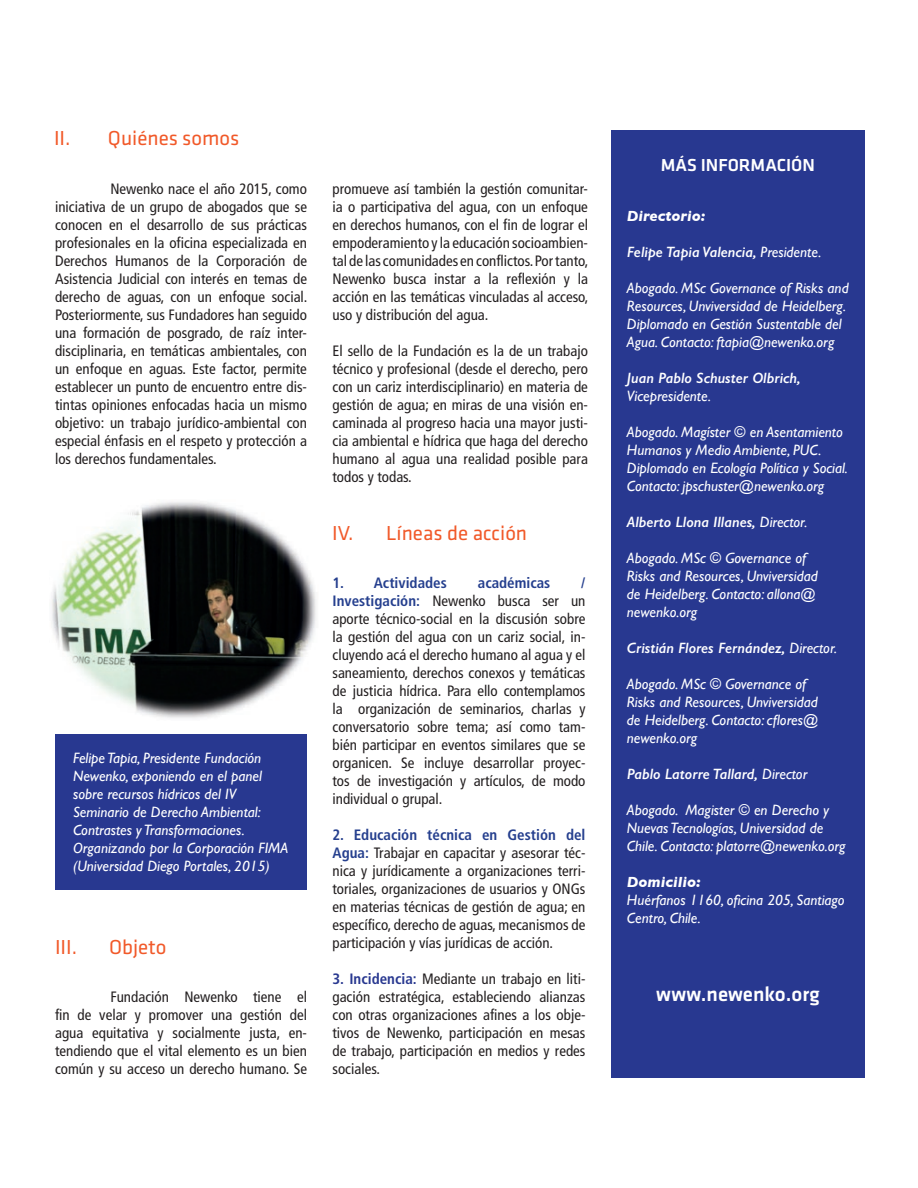
<style>
.page{position:relative;width:918px;height:1188px;background:#fff}
.page>*{position:absolute;margin:0;border:0;box-sizing:border-box;transform-origin:0 0}
.t1{font:21px "Klavika";color:#f15929}
.t2{font:500 21px "Klavika";color:#fff}
.t3{font:500 18px "Klavika";color:#fff}
.t4{font:condensed 15px/18px "Frutiger";color:#231f20;text-align:justify}
.t5{font:italic 15px/18px "Gill Sans";color:#fff}
.t6{font:italic 600 15px "Gill Sans";color:#fff}
.t7{font:700 condensed 15px "Frutiger";color:#253f8e}
.t8{font:italic 700 15px "Gill Sans";color:#fff}
.s1{font-weight:700;color:#253f8e}
.s2{font-weight:700;color:#283890}
.s3{font-weight:400}
</style>
<div class="page">
<img style="left:52px;top:501px;width:264px;height:217px">
<div style="left:55px;top:734px;width:252px;height:156px;background:#283890"></div>
<div style="left:611px;top:130px;width:254px;height:947px;background:#283890"></div>
<h1 class="t1" style="left:54px;top:127px;width:187px">II. Quiénes somos</h1>
<p class="t4" style="left:55px;top:180px;width:254px;text-indent:55px">Newenko nace el año 2015, como iniciativa de un grupo de abogados que se conocen en el desarrollo de sus prácticas profesionales en la oficina especializada en Derechos Humanos de la Corporación de Asistencia Judicial con interés en temas de derecho de aguas, con un enfoque social.<br>Posteriormente, sus Fundadores han seguido una formación de posgrado, de raíz inter&shy;disciplinaria, en temáticas ambientales, con un enfoque en aguas. Este factor, permite establecer un punto de encuentro entre dis&shy;tintas opiniones enfocadas hacia un mismo objetivo: un trabajo jurídico-ambiental con especial énfasis en el respeto y protección a los derechos fundamentales.</p>
<p class="t5" style="left:73px;top:749px;width:217px">Felipe Tapia, Presidente Fundación Newenko, exponiendo en el panel sobre recursos hídricos del IV Seminario de Derecho Ambiental:<br>Contrastes y Transformaciones.<br>Organizando por la Corporación FIMA (Universidad Diego Portales, 2015)</p>
<h1 class="t1" style="left:55px;top:936px;width:24px">III.</h1>
<h1 class="t1" style="left:109px;top:936px;width:59px">Objeto</h1>
<p class="t4" style="left:55px;top:988px;width:253px;text-indent:55px">Fundación Newenko tiene el fin de velar y promover una gestión del agua equitativa y socialmente justa, en&shy;tendiendo que el vital elemento es un bien común y su acceso un derecho humano. Se</p>
<p class="t4" style="left:332px;top:180px;width:258px">promueve así también la gestión comunitar&shy;ia o participativa del agua, con un enfoque en derechos humanos, con el fin de lograr el empoderamiento y la educación socioambien&shy;tal de las comunidades en conflictos. Por tanto, Newenko busca instar a la reflexión y la acción en las temáticas vinculadas al acceso, uso y distribución del agua.</p>
<p class="t4" style="left:332px;top:342px;width:257px">El sello de la Fundación es la de un trabajo técnico y profesional (desde el derecho, pero con un cariz interdisciplinario) en materia de gestión de agua; en miras de una visión en&shy;caminada al progreso hacia una mayor justi&shy;cia ambiental e hídrica que haga del derecho humano al agua una realidad posible para todos y todas.</p>
<h1 class="t1" style="left:332px;top:522px;width:197px">IV. Líneas de acción</h1>
<p class="t7" style="left:333px;top:574px;width:116px">1. Actividades</p>
<p class="t7" style="left:478px;top:574px;width:74px">académicas</p>
<p class="t4" style="left:333px;top:574px;width:255px;text-indent:249px"><span class="s1">/ Investigación:</span> Newenko busca ser un aporte técnico-social en la discusión sobre la gestión del agua con un cariz social, in&shy;cluyendo acá el derecho humano al agua y el saneamiento, derechos conexos y temáticas de justicia hídrica. Para ello contemplamos la organización de seminarios, charlas y conversatorio sobre tema; así como tam&shy;bién participar en eventos similares que se organicen. Se incluye desarrollar proyec&shy;tos de investigación y artículos, de modo individual o grupal.</p>
<p class="t4" style="left:333px;top:826px;width:255px"><span class="s1">2. Educación técnica en Gestión del Agua:</span> Trabajar en capacitar y asesorar téc&shy;nica y jurídicamente a organizaciones terri&shy;toriales, organizaciones de usuarios y ONGs en materias técnicas de gestión de agua; en específico, derecho de aguas, mecanismos de participación y vías jurídicas de acción.</p>
<p class="t4" style="left:333px;top:970px;width:255px"><span class="s2">3. Incidencia:</span> Mediante un trabajo en liti&shy;gación estratégica, estableciendo alianzas con otras organizaciones afines a los obje&shy;tivos de Newenko, participación en mesas de trabajo, participación en medios y redes sociales.</p>
<p class="t3" style="left:661px;top:155px;width:156px">MÁS INFORMACIÓN</p>
<p class="t8" style="left:627px;top:207px;width:80px">Directorio:</p>
<p class="t6" style="left:627px;top:243px;width:196px">Felipe Tapia Valencia, <span class="s3">Presidente.</span></p>
<p class="t5" style="left:627px;top:279px;width:223px">Abogado. MSc Governance of Risks and Resources, Unviversidad de Heidelberg.<br>Diplomado en Gestión Sustentable del Agua. Contacto: ftapia@newenko.org</p>
<p class="t6" style="left:627px;top:369px;width:175px">Juan Pablo Schuster Olbrich,</p>
<p class="t5" style="left:627px;top:387px;width:86px">Vicepresidente.</p>
<p class="t5" style="left:627px;top:423px;width:222px">Abogado. Magíster © en Asentamiento Humanos y Medio Ambiente, PUC.<br>Diplomado en Ecología Política y Social.<br>Contacto: jpschuster@newenko.org</p>
<p class="t6" style="left:627px;top:513px;width:182px">Alberto Llona Illanes, <span class="s3">Director.</span></p>
<p class="t5" style="left:627px;top:549px;width:192px">Abogado. MSc © Governance of<br>Risks and Resources, Unviversidad de Heidelberg. Contacto: allona@ newenko.org</p>
<p class="t6" style="left:627px;top:639px;width:212px">Cristián Flores Fernández, <span class="s3">Director.</span></p>
<p class="t5" style="left:627px;top:675px;width:193px">Abogado. MSc © Governance of<br>Risks and Resources, Unviversidad de Heidelberg. Contacto: cflores@ newenko.org</p>
<p class="t6" style="left:627px;top:765px;width:182px">Pablo Latorre Tallard, <span class="s3">Director</span></p>
<p class="t5" style="left:627px;top:801px;width:220px">Abogado. Magister © en Derecho y<br>Nuevas Tecnologías, Universidad de<br>Chile. Contacto: platorre@newenko.org</p>
<p class="t8" style="left:627px;top:873px;width:75px">Domicilio:</p>
<p class="t5" style="left:627px;top:891px;width:219px">Huérfanos 1160, oficina 205, Santiago<br>Centro, Chile.</p>
<h1 class="t2" style="left:656px;top:982px;width:165px">www.newenko.org</h1>
</div>
